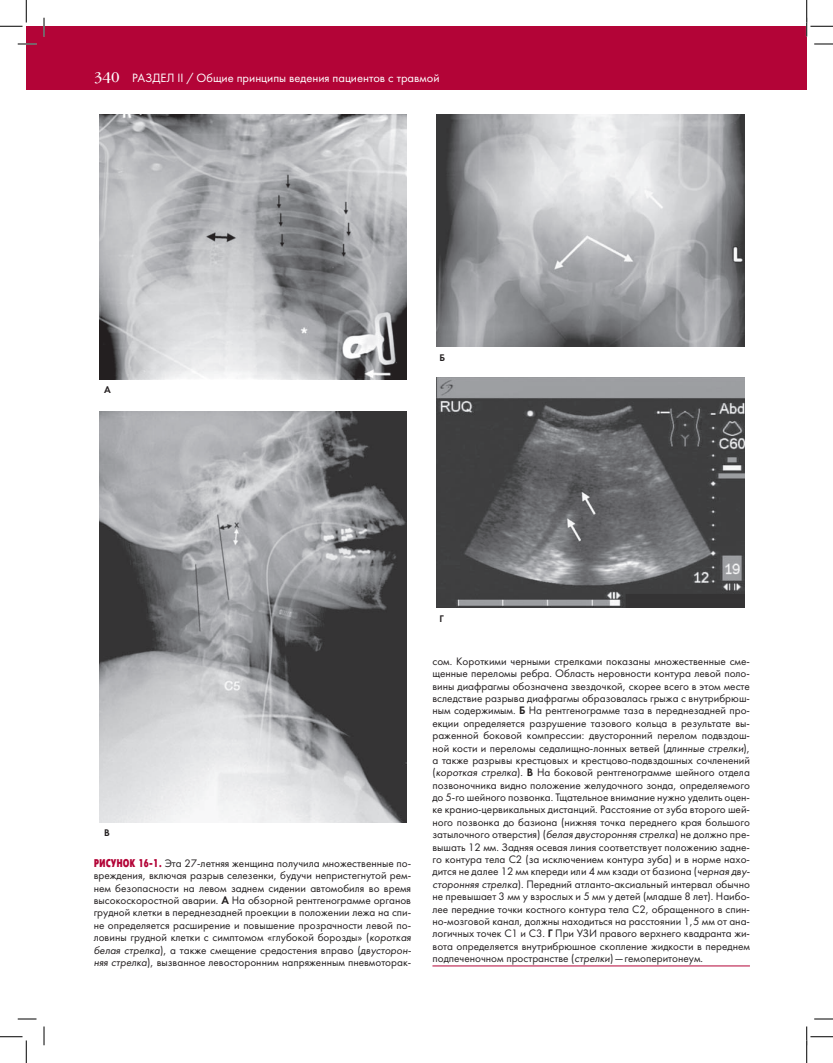
<style>
.page{position:relative;width:833px;height:1063px;background:#fff}
.page>*{position:absolute;margin:0;border:0;box-sizing:border-box;transform-origin:0 0}
.t1{font:12.5px "Futura Book C";color:#fff}
.t2{font:11.25px/12.4px "Futura Book C";color:#231f20;text-align:justify}
.t3{font:10px "Futura Demi C";color:#231f20}
.s1{font-family:"Garamond Book C";font-size:13.75px}
.s2{font-family:"Futuris X Cond C";color:#b30437}
.s3{font-family:"Futura Demi C"}
.s4{font-style:italic}
</style>
<div class="page">
<div style="left:26px;top:26px;width:780px;height:64px;background:#b30437"></div>
<img style="left:99px;top:115px;width:307px;height:265px">
<img style="left:436px;top:115px;width:308px;height:231px">
<img style="left:99px;top:411px;width:307px;height:411px">
<img style="left:436px;top:377px;width:308px;height:230px">
<hr style="left:432px;top:965px;width:317px;height:1px;background:#b30437">
<svg style="left:18px;top:43px;width:18px;height:2px"></svg>
<svg style="left:814px;top:43px;width:18px;height:2px"></svg>
<svg style="left:18px;top:1018px;width:18px;height:1px"></svg>
<svg style="left:814px;top:1018px;width:18px;height:1px"></svg>
<svg style="left:43px;top:18px;width:2px;height:18px"></svg>
<svg style="left:43px;top:1026px;width:2px;height:19px"></svg>
<svg style="left:0;top:0;width:27px;height:27px"></svg>
<svg style="left:0;top:1036px;width:27px;height:26px"></svg>
<svg style="left:805px;top:0;width:27px;height:36px"></svg>
<svg style="left:806px;top:1026px;width:26px;height:36px"></svg>
<p class="t1" style="left:94px;top:71px;width:347px"><span class="s1">340</span> раздел II / Общие принципы ведения пациентов с травмой</p>
<p class="t3" style="left:104px;top:384px;width:8px">А</p>
<p class="t3" style="left:439px;top:351px;width:7px">Б</p>
<p class="t3" style="left:104px;top:826px;width:7px">В</p>
<p class="t2" style="left:94px;top:857px;width:319px"><span class="s2">Рисунок 16-1.</span> Эта 27‑летняя женщина получила множественные по‑ вреждения, включая разрыв селезенки, будучи непристегнутой рем‑ нем безопасности на левом заднем сидении автомобиля во время высокоскоростной аварии. <span class="s3">A</span> На обзорной рентгенограмме органов грудной клетки в переднезадней проекции в положении лежа на спи‑ не определяется расширение и повышение прозрачности левой по‑ ловины грудной клетки с симптомом «глубокой борозды» (<span class="s4">короткая белая стрелка</span>), а также смещение средостения вправо (<span class="s4">двусторон&shy;няя стрелка</span>), вызванное левосторонним напряженным пневмоторак‑</p>
<p class="t3" style="left:439px;top:612px;width:6px">Г</p>
<p class="t2" style="left:432px;top:655px;width:319px">сом. Короткими черными стрелками показаны множественные сме‑ щенные переломы ребра. Область неровности контура левой поло‑ вины диафрагмы обозначена звездочкой, скорее всего в этом месте вследствие разрыва диафрагмы образовалась грыжа с внутрибрюш‑ ным содержимым. <span class="s3">Б</span> Н а рентгенограмме таза в переднезадней про‑ екции определяется разрушение тазового кольца в результате вы‑ раженной боковой компрессии: двусторонний перелом подвздош‑ ной кости и переломы седалищно-лонных ветвей (<span class="s4">длинные стрелки</span>), а также разрывы крестцовых и крестцово-подвздошных сочленений (<span class="s4">короткая стрелка</span>). <span class="s3">В</span> Н а боковой рентгенограмме шейного отдела позвоночника видно положение желудочного зонда, определяемого до 5‑го шейного позвонка. Тщательное внимание нужно уделить оцен‑ ке кранио-цервикальных дистанций. Расстояние от зуба второго шей‑ ного позвонка до базиона (нижняя точка переднего края большого затылочного отверстия) (<span class="s4">белая двусторонняя стрелка</span>) не должно пре‑ вышать 12 мм. Задняя осевая линия соответствует положению задне‑ го контура тела C2 (за исключением контура зуба) и в норме нахо‑ дится не далее 12 мм кпереди или 4 мм кзади от базиона (<span class="s4">черная дву&shy;сторонняя стрелка</span>). П ередний атланто-аксиальный интервал обычно не превышает 3 мм у взрослых и 5 мм у детей (младше 8 лет). Наибо‑ лее передние точки костного контура тела C2, обращенного в спин‑ но-мозговой канал, должны находиться на расстоянии 1,5 мм от ана‑ логичных точек C1 и C3. <span class="s3">Г</span> П ри УЗИ</p>
<p class="t2" style="left:432px;top:927px;width:319px;text-indent:167px">правого верхнего квадранта жи‑ вота определяется внутрибрюшное скопление жидкости в переднем подпеченочном пространстве (<span class="s4">стрелки</span>)—гемоперитонеум.</p>
</div>
